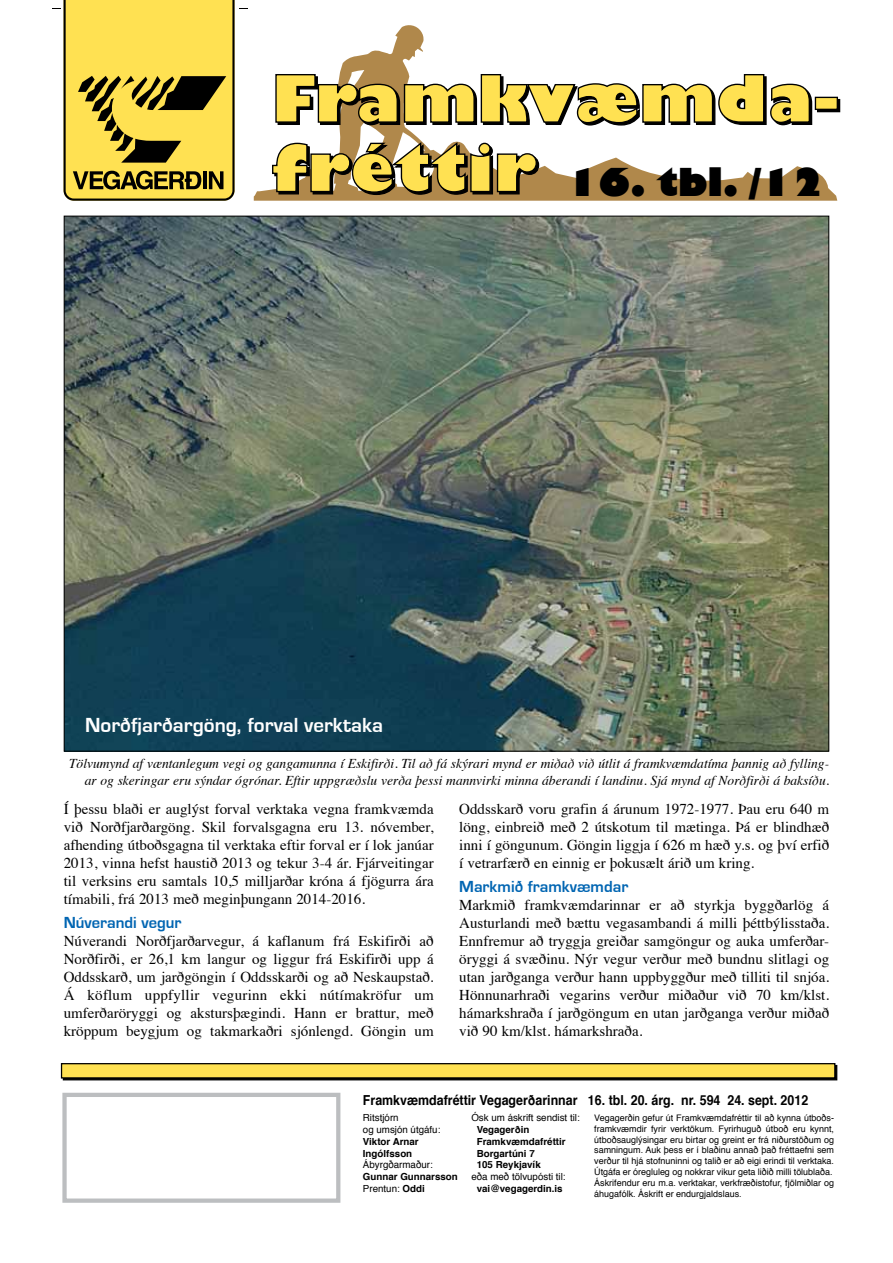
<style>
.page{position:relative;width:893px;height:1263px;background:#fff}
.page>*{position:absolute;margin:0;border:0;box-sizing:border-box;transform-origin:0 0}
.t1{font:800 37.5px "Gill Sans";color:#000}
.t2{font:700 21px "Eurostile";color:#fff}
.t3{font:700 16.5px "Eurostile";color:#0065b2}
.t4{font:15px/18px "Times";color:#000;text-align:justify}
.t5{font:700 13.8px "Helvetica";color:#000;scale:.9 1}
.t6{font:italic 13.5px/16.5px "Times";color:#000;text-align:right}
.t7{font:700 9.75px/11.7px "Helvetica";color:#000}
.t8{font:9.75px/11.7px "Helvetica";color:#000}
.t9{font:9px/10.8px "Helvetica";color:#000}
.s1{font-weight:400}
</style>
<div class="page">
<svg style="left:254px;top:25px;width:583px;height:176px"></svg>
<div style="left:817px;top:99px;width:23px;height:13px;background:#000"></div>
<svg style="left:52px;top:0;width:195px;height:201px;background:#d2bd59"></svg>
<svg style="left:271px;top:141px;width:269px;height:55px"></svg>
<svg style="left:275px;top:73px;width:538px;height:53px"></svg>
<div style="left:815px;top:97px;width:23px;height:13px;background:#ffe152;border:1px solid #000"></div>
<div style="left:62px;top:1093px;width:278px;height:110px;border:4px solid #bcbec0"></div>
<div style="left:63px;top:1065px;width:774px;height:15px;background:#000"></div>
<div style="left:61px;top:1063px;width:774px;height:15px;background:#ffe152;border:1px solid #000"></div>
<img style="left:66px;top:218px;width:761px;height:531px">
<h1 class="t1" style="left:566px;top:158px;width:259px">16. tbl. /12</h1>
<h2 class="t2" style="left:85px;top:713px;width:300px">Norðfjarðargöng, forval verktaka</h2>
<p class="t6" style="left:69px;top:754px;width:762px">Tölvumynd af væntanlegum vegi og gangamunna í Eskifirði. Til að fá skýrari mynd er miðað við útlit á framkvæmdatíma þannig að fylling&shy;ar og skeringar eru sýndar ógrónar. Eftir uppgræðslu verða þessi mannvirki minna áberandi í landinu. Sjá mynd af Norðfirði á baksíðu.</p>
<p class="t4" style="left:64px;top:798px;width:371px">Í þessu blaði er auglýst forval verktaka vegna framkvæmda við Norðfjarðargöng. Skil forvalsgagna eru 13. nóvember, afhending útboðsgagna til verktaka eftir forval er í lok janúar 2013, vinna hefst haustið 2013 og tekur 3-4 ár. Fjárveitingar til verksins eru samtals 10,5 milljarðar króna á fjögurra ára tímabili, frá 2013 með meginþungann 2014-2016.</p>
<p class="t3" style="left:64px;top:913px;width:119px">Núverandi vegur</p>
<p class="t4" style="left:64px;top:930px;width:372px">Núverandi Norðfjarðarvegur, á kaflanum frá Eskifirði að Norðfirði, er 26,1 km langur og liggur frá Eskifirði upp á Oddsskarð, um jarðgöngin í Oddsskarði og að Neskaupstað.<br>Á köflum uppfyllir vegurinn ekki nútímakröfur um umferðaröryggi og akstursþægindi. Hann er brattur, með kröppum beygjum og takmarkaðri sjónlengd. Göngin um</p>
<p class="t4" style="left:459px;top:799px;width:371px">Oddsskarð voru grafin á árunum 1972-1977. Þau eru 640 m löng, einbreið með 2 útskotum til mætinga. Þá er blindhæð inni í göngunum. Göngin liggja í 626 m hæð y.s. og því erfið í vetrarfærð en einnig er þokusælt árið um kring.</p>
<p class="t3" style="left:459px;top:878px;width:171px">Markmið framkvæmdar</p>
<p class="t4" style="left:459px;top:895px;width:371px">Markmið framkvæmdarinnar er að styrkja byggðarlög á Austurlandi með bættu vegasambandi á milli þéttbýlisstaða.<br>Ennfremur að tryggja greiðar samgöngur og auka umferðar&shy;öryggi á svæðinu. Nýr vegur verður með bundnu slitlagi og utan jarðganga verður hann uppbyggður með tilliti til snjóa.<br>Hönnunarhraði vegarins verður miðaður við 70 km/klst. hámarkshraða í jarðgöngum en utan jarðganga verður miðað við 90 km/klst. hámarkshraða.</p>
<p class="t5" style="left:363px;top:1089px;width:496px">Framkvæmdafréttir Vegagerðarinnar 16. tbl. 20. árg. nr. 594 24. sept. 2012</p>
<p class="t8" style="left:363px;top:1112px;width:79px">Ritstjórn<br>og umsjón útgáfu:</p>
<p class="t7" style="left:363px;top:1136px;width:57px">Viktor Arnar<br>Ingólfsson</p>
<p class="t8" style="left:363px;top:1159px;width:71px">Ábyrgðarmaður:</p>
<p class="t7" style="left:363px;top:1171px;width:96px">Gunnar Gunnarsson<br><span class="s1">Prentun:</span> Oddi</p>
<p class="t8" style="left:471px;top:1112px;width:110px">Ósk um áskrift sendist til:</p>
<p class="t7" style="left:477px;top:1124px;width:90px">Vegagerðin<br>Framkvæmdafréttir<br>Borgartúni 7<br>105 Reykjavík</p>
<p class="t8" style="left:471px;top:1171px;width:96px">eða með tölvupósti til:</p>
<p class="t7" style="left:477px;top:1182px;width:87px">vai@vegagerdin.is</p>
<p class="t9" style="left:594px;top:1112px;width:241px">Vegagerðin gefur út Framkvæmdafréttir til að kynna útboðs&shy;framkvæmdir fyrir verktökum. Fyrirhuguð útboð eru kynnt, útboðsauglýsingar eru birtar og greint er frá niðurstöðum og samningum. Auk þess er í blaðinu annað það fréttaefni sem verður til hjá stofnuninni og talið er að eigi erindi til verktaka.<br>Útgáfa er óregluleg og nokkrar vikur geta liðið milli tölublaða.<br>Áskrifendur eru m.a. verktakar, verkfræðistofur, fjölmiðlar og áhugafólk. Áskrift er endurgjaldslaus.</p>
</div>
